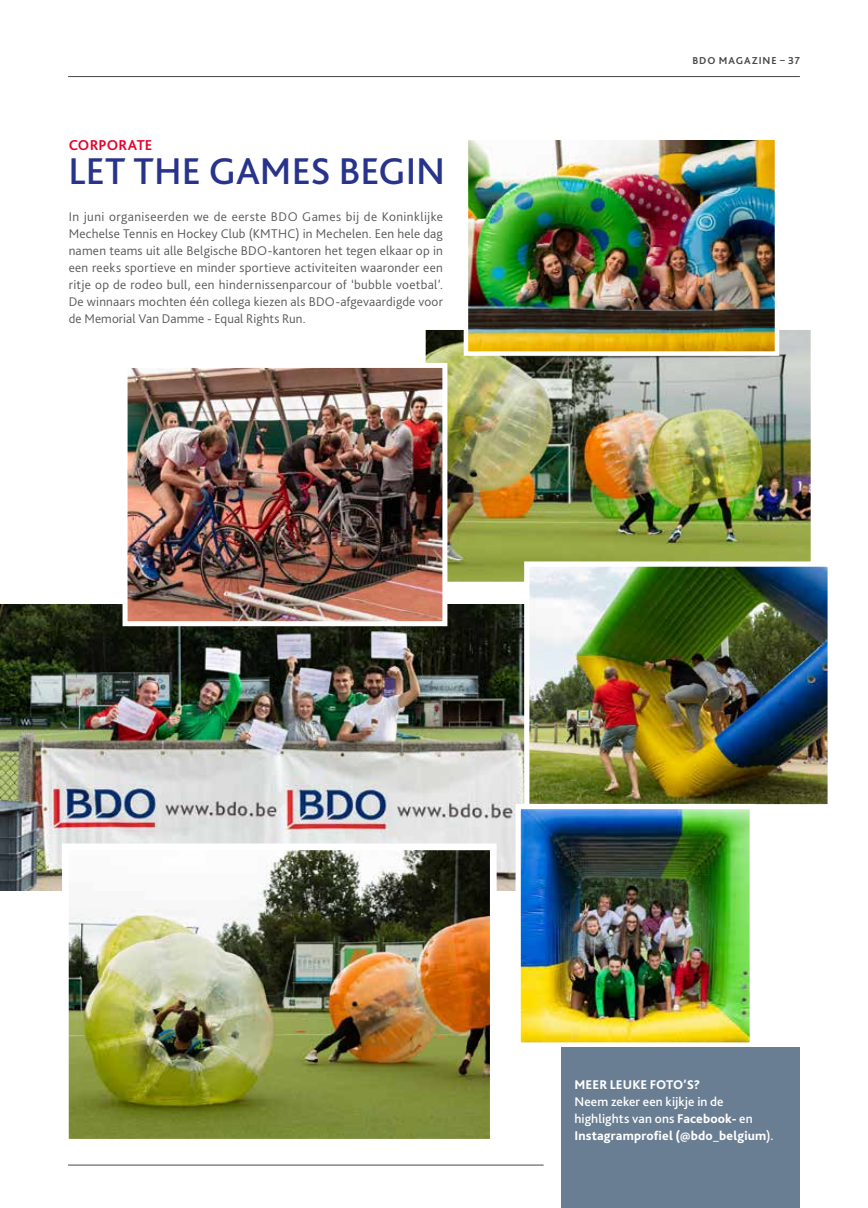
<style>
.page{position:relative;width:868px;height:1208px;background:#fff}
.page>*{position:absolute;margin:0;border:0;box-sizing:border-box;transform-origin:0 0}
.t1{font:500 39px "Bliss 2";color:#28348b}
.t2{font:700 15px "Bliss 2";letter-spacing:.01em;color:#e4032e}
.t3{font:300 13.2px/17px "Bliss 2";letter-spacing:.005em;color:#575756;text-align:justify}
.t4{font:500 13.2px/17px "Bliss 2";letter-spacing:.01em;color:#fff}
.t5{font:800 13.2px "Bliss 2";letter-spacing:.005em;color:#fff}
.t6{font:700 10.5px "Bliss 2";letter-spacing:.085em;color:#494643}
.s1{font-weight:800}
</style>
<div class="page">
<img style="left:0;top:604px;width:521px;height:286px">
<img style="left:59px;top:840px;width:441px;height:299px">
<img style="left:425px;top:330px;width:386px;height:252px">
<img style="left:461px;top:140px;width:320px;height:218px">
<img style="left:521px;top:559px;width:307px;height:246px">
<hr style="left:68px;top:1164px;width:475px;height:1px;background:#494643">
<img style="left:513px;top:801px;width:244px;height:247px">
<div style="left:561px;top:1048px;width:238px;height:160px;background:#697d93"></div>
<img style="left:128px;top:369px;width:313px;height:251px">
<div style="left:122px;top:363px;width:325px;height:263px;border:5px solid #fff"></div>
<hr style="left:68px;top:76px;width:731px;height:1px;background:#494643">
<p class="t2" style="left:69px;top:135px;width:85px">CORPORATE</p>
<h1 class="t1" style="left:69px;top:147px;width:378px">LET THE GAMES BEGIN</h1>
<p class="t3" style="left:69px;top:208px;width:376px">In juni organiseerden we de eerste BDO Games bij de Koninklijke Mechelse Tennis en Hockey Club (KMTHC) in Mechelen. Een hele dag namen teams uit alle Belgische BDO-kantoren het tegen elkaar op in een reeks sportieve en minder sportieve activiteiten waaronder een ritje op de rodeo bull, een hindernissenparcour of ‘bubble voetbal’.<br>De -winnaars mochten één collega kiezen als BDO-afgevaardigde voor de Memorial Van Damme - Equal Rights Run.</p>
<p class="t6" style="left:692px;top:54px;width:109px">BDO MAGAZINE – 37</p>
<p class="t5" style="left:574px;top:1076px;width:127px">MEER LEUKE FOTO’S?</p>
<p class="t4" style="left:574px;top:1092px;width:201px">Neem zeker een kijkje in de highlights van ons <span class="s1">Facebook-</span> en<br><span class="s1">Instagramprofiel (@bdo_belgium</span>).</p>
</div>
